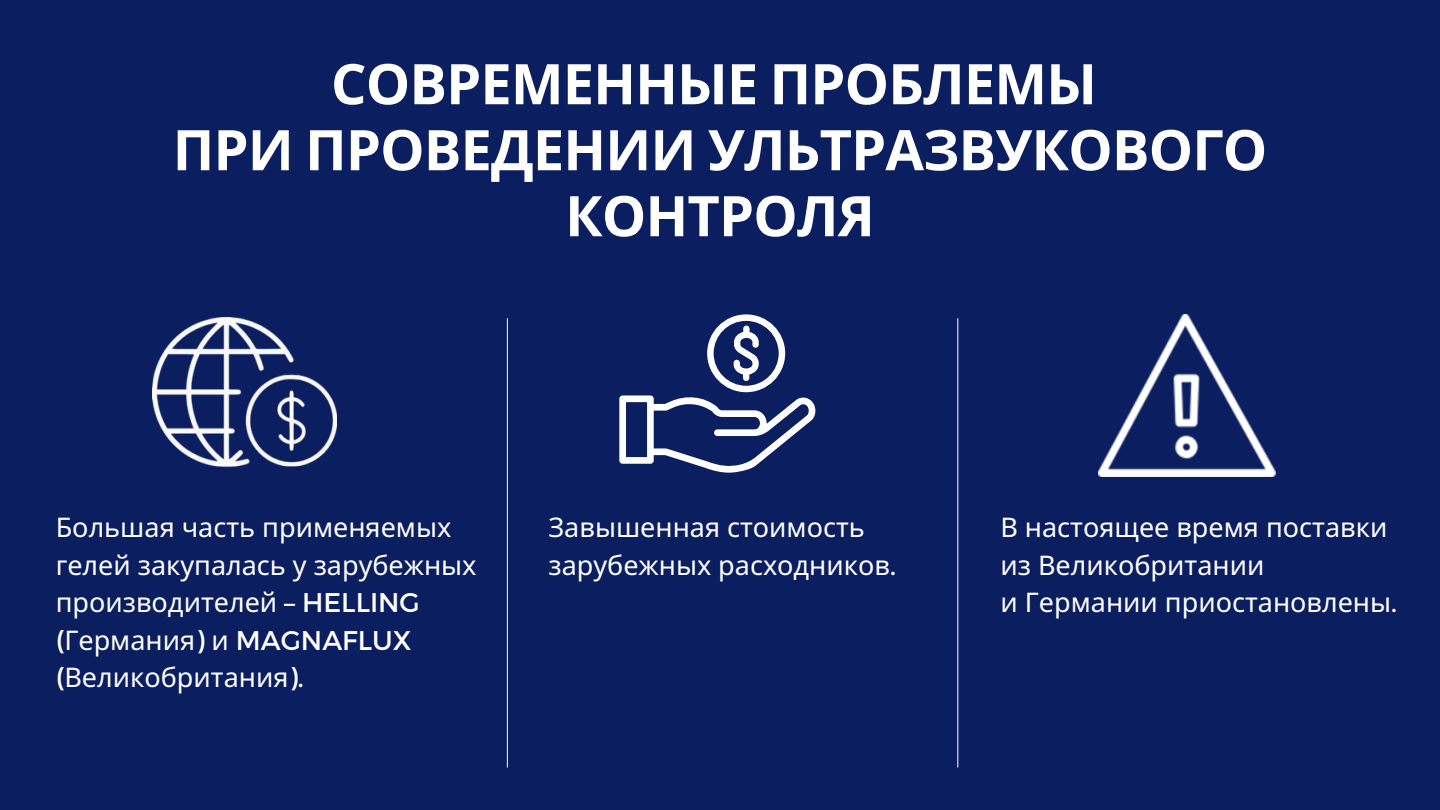
<style>
.page{position:relative;width:1440px;height:810px;background:#0b1e60}
.page>*{position:absolute;margin:0;border:0;box-sizing:border-box;transform-origin:0 0}
.t1{font:700 56px/66px "Noto Sans";letter-spacing:-.015em;color:#fff;text-align:center}
.t2{font:27px/37.5px "Noto Sans";color:#fff}
.t3{font:27px "Montserrat";color:#fff}
.s1{font-family:"Montserrat"}
.s2{font-family:"Noto Sans"}
</style>
<div class="page">
<img style="left:152px;top:318px;width:185px;height:150px">
<img style="left:1099px;top:314px;width:177px;height:162px">
<svg style="left:619px;top:314px;width:197px;height:159px"></svg>
<hr style="left:507px;top:319px;width:1px;height:448px;background:#fff">
<hr style="left:957px;top:319px;width:1px;height:448px;background:#fff">
<h1 class="t1" style="left:173px;top:50px;width:1096px">СОВРЕМЕННЫЕ ПРОБЛЕМЫ<br>ПРИ ПРОВЕДЕНИИ УЛЬТРАЗВУКОВОГО<br>КОНТРОЛЯ</h1>
<p class="t2" style="left:56px;top:508px;width:422px">Большая часть применяемых гелей закупалась у зарубежных производителей <span class="s1">– HELLING</span></p>
<p class="t3" style="left:56px;top:623px;width:357px">(<span class="s2">Германия</span>) <span class="s2">и</span> MAGNAFLUX</p>
<p class="t2" style="left:56px;top:658px;width:249px"><span class="s1">(</span>Великобритания<span class="s1">).</span></p>
<p class="t2" style="left:548px;top:508px;width:349px">Завышенная стоимость зарубежных расходников<span class="s1">.</span></p>
<p class="t2" style="left:1000px;top:508px;width:398px">В настоящее время поставки из Великобритании<br>и Германии приостановлены<span class="s1">.</span></p>
</div>
